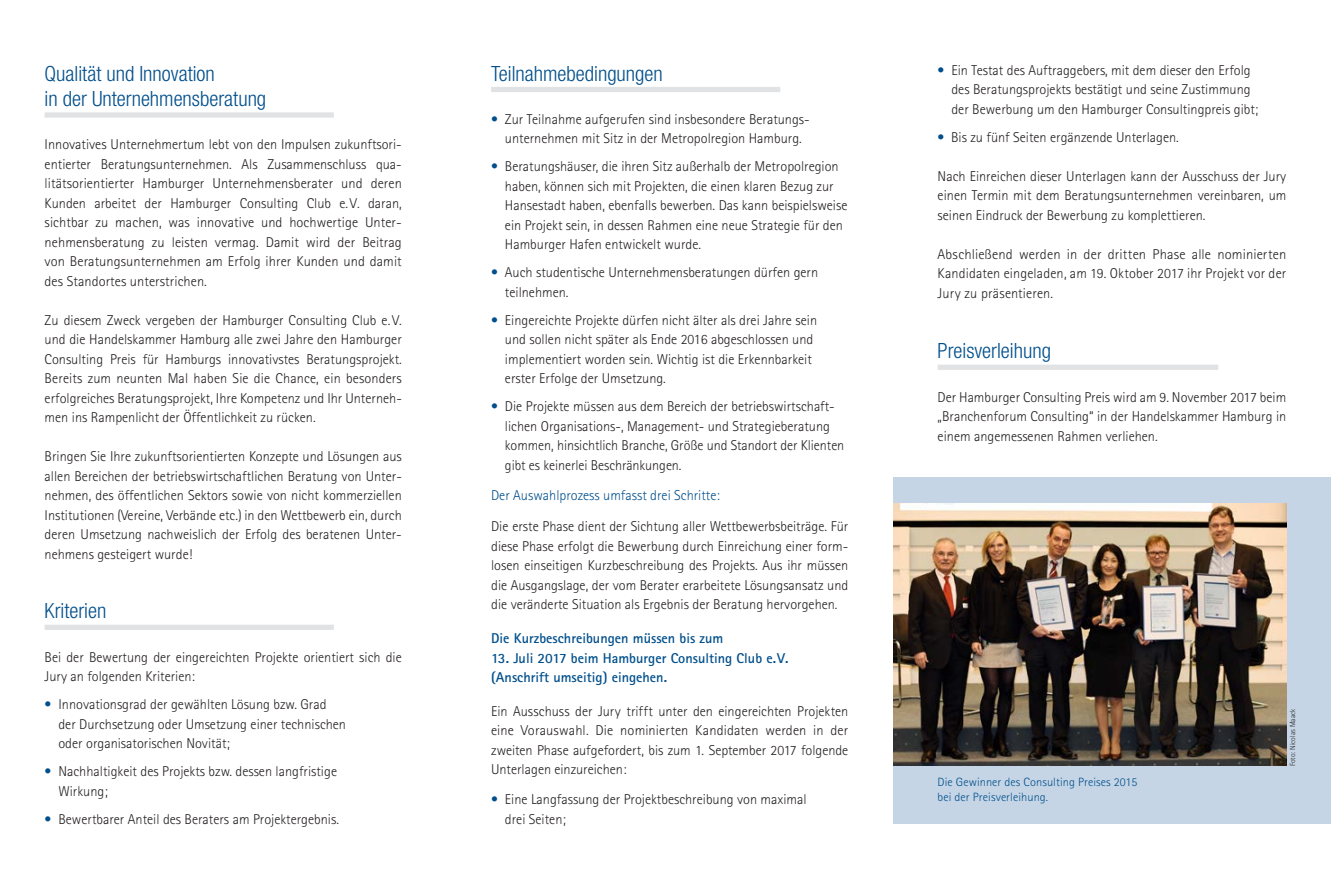
<style>
.page{position:relative;width:1331px;height:893px;background:#fff}
.page>*{position:absolute;margin:0;border:0;box-sizing:border-box;transform-origin:0 0}
.t1{font:300 condensed 21px/25.5px "Helvetica Neue";color:#004f8c}
.t2{font:300 14.25px/19.5px "Rotis Sans Serif";color:#231f20}
.t3{font:700 14.25px/19.5px "Rotis Sans Serif";color:#004f8c}
.t4{font:300 14.25px "Rotis Sans Serif";color:#004f8c}
.t5{font:300 12px/15px "Rotis Sans Serif";letter-spacing:.005em;color:#004f8c}
.t6{font:300 7.5px "Rotis Sans Serif";color:#231f20}
.s1{color:#004f8c}
</style>
<div class="page">
<div style="left:893px;top:477px;width:438px;height:347px;background:#c5d5e5"></div>
<div style="left:45px;top:112px;width:289px;height:6px;background:#e1e2e4"></div>
<div style="left:45px;top:625px;width:289px;height:5px;background:#e1e2e4"></div>
<div style="left:491px;top:87px;width:289px;height:5px;background:#e1e2e4"></div>
<div style="left:938px;top:365px;width:280px;height:5px;background:#e1e2e4"></div>
<img style="left:893px;top:503px;width:393px;height:262px">
<h1 class="t1" style="left:45px;top:60px;width:223px">Qualität und Innovation<br>in der Unternehmensberatung</h1>
<p class="t2" style="left:45px;top:135px;width:359px;text-align:justify">Innovatives Unternehmertum lebt von den Impulsen zukunftsori&shy;entierter Beratungsunternehmen. Als Zusammenschluss qua&shy;litätsorientierter Hamburger Unternehmensberater und deren Kunden arbeitet der Hamburger Consulting Club e.V. daran, sichtbar zu machen, was innovative und hochwertige Unter&shy;nehmensberatung zu leisten vermag. Damit wird der Beitrag von Beratungsunternehmen am Erfolg ihrer Kunden und damit des Standortes unterstrichen.</p>
<p class="t2" style="left:45px;top:310px;width:359px;text-align:justify">Zu diesem Zweck vergeben der Hamburger Consulting Club e.V. und die Handelskammer Hamburg alle zwei Jahre den Hamburger Consulting Preis für Hamburgs innovativstes Beratungsprojekt.<br>Bereits zum neunten Mal haben Sie die Chance, ein besonders erfolgreiches Beratungsprojekt, Ihre Kompetenz und Ihr Unterneh&shy;men ins Rampenlicht der Öffentlichkeit zu rücken.</p>
<p class="t2" style="left:45px;top:447px;width:359px;text-align:justify">Bringen Sie Ihre zukunftsorientierten Konzepte und Lösungen aus allen Bereichen der betriebswirtschaftlichen Beratung von Unter&shy;nehmen, des öffentlichen Sektors sowie von nicht kommerziellen Institutionen (Vereine, Verbände etc.) in den Wettbewerb ein, durch deren Umsetzung nachweislich der Erfolg des beratenen Unter&shy;nehmens gesteigert wurde!</p>
<h1 class="t1" style="left:45px;top:598px;width:63px">Kriterien</h1>
<p class="t2" style="left:45px;top:647px;width:359px">Bei der Bewertung der eingereichten Projekte orientiert sich die<br>Jury an folgenden Kriterien:</p>
<p class="t2" style="left:58px;top:694px;width:289px;text-indent:-14px"><span class="s1">•</span> Innovationsgrad der gewählten Lösung bzw. Grad der Durchsetzung oder Umsetzung einer technischen oder organisatorischen Novität;</p>
<p class="t2" style="left:58px;top:761px;width:280px;text-indent:-14px"><span class="s1">•</span> Nachhaltigkeit des Projekts bzw. dessen langfristige<br>Wirkung;</p>
<p class="t2" style="left:45px;top:809px;width:296px"><span class="s1">•</span> Bewertbarer Anteil des Beraters am Projektergebnis.</p>
<h1 class="t1" style="left:491px;top:60px;width:173px">Teilnahmebedingungen</h1>
<p class="t2" style="left:491px;top:109px;width:320px;text-align:center"><span class="s1">•</span> Zur Teilnahme aufgerufen sind insbesondere Beratungs&shy;unternehmen mit Sitz in der Metropolregion Hamburg.</p>
<p class="t2" style="left:505px;top:157px;width:344px;text-indent:-14px"><span class="s1">•</span> Beratungshäuser, die ihren Sitz außerhalb der Metropolregion haben, können sich mit Projekten, die einen klaren Bezug zur Hansestadt haben, ebenfalls bewerben. Das kann beispielsweise ein Projekt sein, in dessen Rahmen eine neue Strategie für den Hamburger Hafen entwickelt wurde.</p>
<p class="t2" style="left:505px;top:263px;width:315px;text-indent:-14px"><span class="s1">•</span> Auch studentische Unternehmensberatungen dürfen gern teilnehmen.</p>
<p class="t2" style="left:505px;top:310px;width:314px;text-indent:-14px"><span class="s1">•</span> Eingereichte Projekte dürfen nicht älter als drei Jahre sein und sollen nicht später als Ende 2016 abgeschlossen und implementiert worden sein. Wichtig ist die Erkennbarkeit erster Erfolge der Umsetzung.</p>
<p class="t2" style="left:505px;top:397px;width:341px;text-indent:-14px"><span class="s1">•</span> Die Projekte müssen aus dem Bereich der betriebswirtschaft&shy;lichen Organisations-, Management- und Strategieberatung kommen, hinsichtlich Branche, Größe und Standort der Klienten gibt es keinerlei Beschränkungen.</p>
<p class="t4" style="left:491px;top:487px;width:230px">Der Auswahlprozess umfasst drei Schritte:</p>
<p class="t2" style="left:491px;top:517px;width:359px;text-align:justify">Die erste Phase dient der Sichtung aller Wettbewerbsbeiträge. Für diese Phase erfolgt die Bewerbung durch Einreichung einer form&shy;losen einseitigen Kurzbeschreibung des Projekts. Aus ihr müssen die Ausgangslage, der vom Berater erarbeitete Lösungsansatz und die veränderte Situation als Ergebnis der Beratung hervorgehen.</p>
<p class="t3" style="left:491px;top:628px;width:234px">Die Kurzbeschreibungen müssen bis zum</p>
<p class="t3" style="left:491px;top:648px;width:299px">13. Juli 2017 beim Hamburger Consulting Club e.V. (Anschrift umseitig) eingehen.</p>
<p class="t2" style="left:491px;top:701px;width:359px;text-align:justify">Ein Ausschuss der Jury trifft unter den eingereichten Projekten eine Vorauswahl. Die nominierten Kandidaten werden in der zweiten Phase aufgefordert, bis zum 1. September 2017 folgende Unterlagen einzureichen:</p>
<p class="t2" style="left:505px;top:790px;width:303px;text-indent:-14px"><span class="s1">•</span> Eine Langfassung der Projektbeschreibung von maximal drei Seiten;</p>
<p class="t2" style="left:951px;top:60px;width:308px;text-indent:-14px"><span class="s1">•</span> Ein Testat des Auftraggebers, mit dem dieser den Erfolg des Beratungsprojekts bestätigt und seine Zustimmung der Bewerbung um den Hamburger Consultingpreis gibt;</p>
<p class="t2" style="left:938px;top:127px;width:243px"><span class="s1">•</span> Bis zu fünf Seiten ergänzende Unterlagen.</p>
<p class="t2" style="left:938px;top:166px;width:350px;text-align:justify">Nach Einreichen dieser Unterlagen kann der Ausschuss der Jury einen Termin mit dem Beratungsunternehmen vereinbaren, um seinen Eindruck der Bewerbung zu komplettieren.</p>
<p class="t2" style="left:938px;top:244px;width:350px;text-align:justify">Abschließend werden in der dritten Phase alle nominierten Kandidaten eingeladen, am 19. Oktober 2017 ihr Projekt vor der Jury zu präsentieren.</p>
<h1 class="t1" style="left:938px;top:338px;width:115px">Preisverleihung</h1>
<p class="t2" style="left:938px;top:387px;width:350px;text-align:justify">Der Hamburger Consulting Preis wird am 9. November 2017 beim „Branchenforum Consulting“ in der Handelskammer Hamburg in einem angemessenen Rahmen verliehen.</p>
<p class="t5" style="left:938px;top:775px;width:201px">Die Gewinner des Consulting Preises 2015 bei der Preisverleihung.</p>
<p class="t6" style="left:1288px;top:766px;width:59px;rotate:-90deg">Foto: Nicolas Maack</p>
</div>
